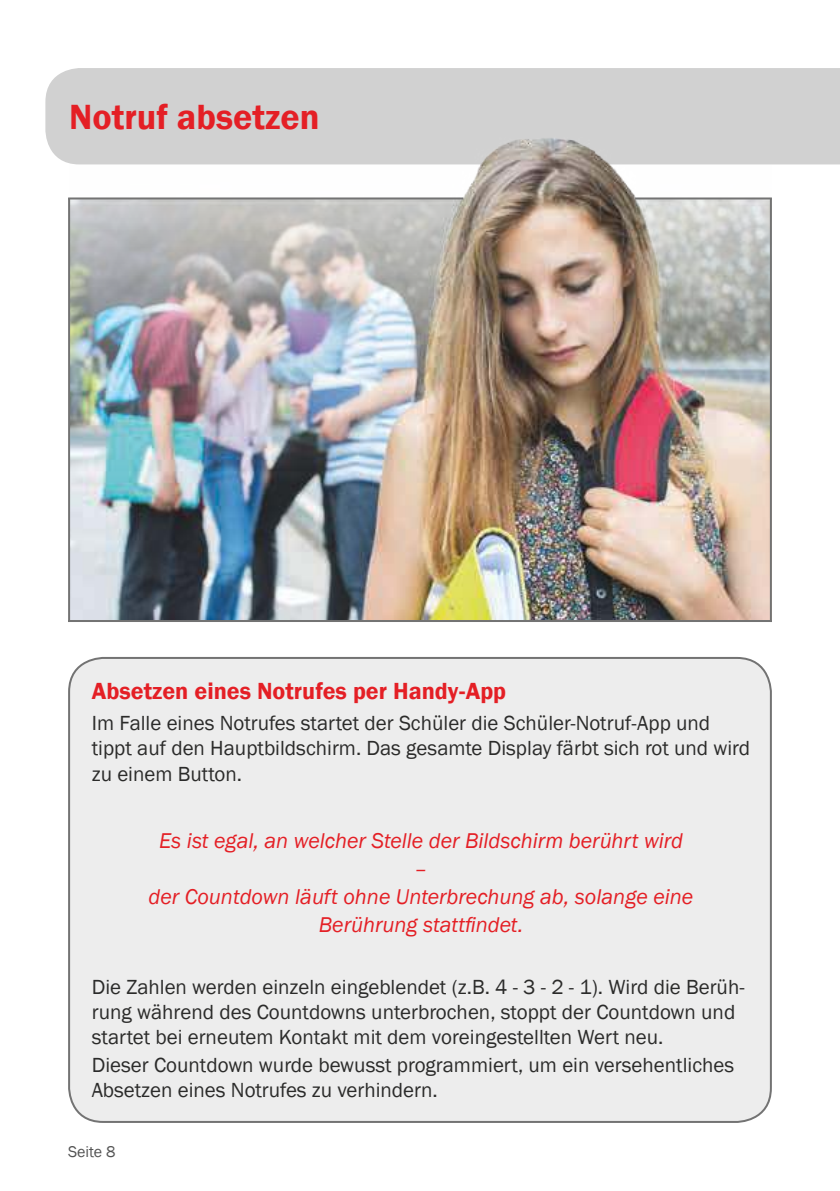
<style>
.page{position:relative;width:840px;height:1191px;background:#fff}
.page>*{position:absolute;margin:0;border:0;box-sizing:border-box;transform-origin:0 0}
.t1{font:600 36px "Franklin Gothic";color:#e41f25}
.t2{font:600 24px "Franklin Gothic";color:#e41f25}
.t3{font:italic 22px/28px "Franklin Gothic";color:#e41f25;text-align:center}
.t4{font:21px/25.2px "Franklin Gothic";color:#2b2b2a}
.t5{font:16px "Franklin Gothic";color:#535353}
</style>
<div class="page">
<div style="left:45px;top:68px;width:794px;height:96px;background:#d1d1d1"></div>
<img style="left:69px;top:116px;width:702px;height:504px">
<div style="left:69px;top:658px;width:701px;height:464px;background:#ededed;border-radius:34px"></div>
<hr style="left:68px;top:198px;width:2px;height:424px;background:#737373">
<hr style="left:68px;top:620px;width:703px;height:2px;background:#737373">
<hr style="left:769px;top:198px;width:2px;height:424px;background:#737373">
<hr style="left:634px;top:197px;width:137px;height:2px;background:#737373">
<hr style="left:68px;top:197px;width:395px;height:2px;background:#737373">
<h1 class="t1" style="left:69px;top:102px;width:252px">Notruf absetzen</h1>
<p class="t2" style="left:92px;top:681px;width:416px">Absetzen eines Notrufes per Handy-App</p>
<p class="t4" style="left:92px;top:711px;width:659px">Im Falle eines Notrufes startet der Schüler die Schüler-Notruf-App und tippt auf den Hauptbildschirm. Das gesamte Display färbt sich rot und wird zu einem Button.</p>
<p class="t3" style="left:148px;top:827px;width:546px">Es ist egal, an welcher Stelle der Bildschirm berührt wird<br>–<br>der Countdown läuft ohne Unterbrechung ab, solange eine Berührung stattfindet.</p>
<p class="t4" style="left:92px;top:974px;width:654px">Die Zahlen werden einzeln eingeblendet (z.B. 4 - 3 - 2 - 1). Wird die Berüh&shy;rung während des Countdowns unterbrochen, stoppt der Countdown und startet bei erneutem Kontakt mit dem voreingestellten Wert neu.</p>
<p class="t4" style="left:92px;top:1053px;width:643px">Dieser Countdown wurde bewusst programmiert, um ein versehentliches<br>Absetzen eines Notrufes zu verhindern.</p>
<p class="t5" style="left:68px;top:1144px;width:49px">Seite 8</p>
</div>
